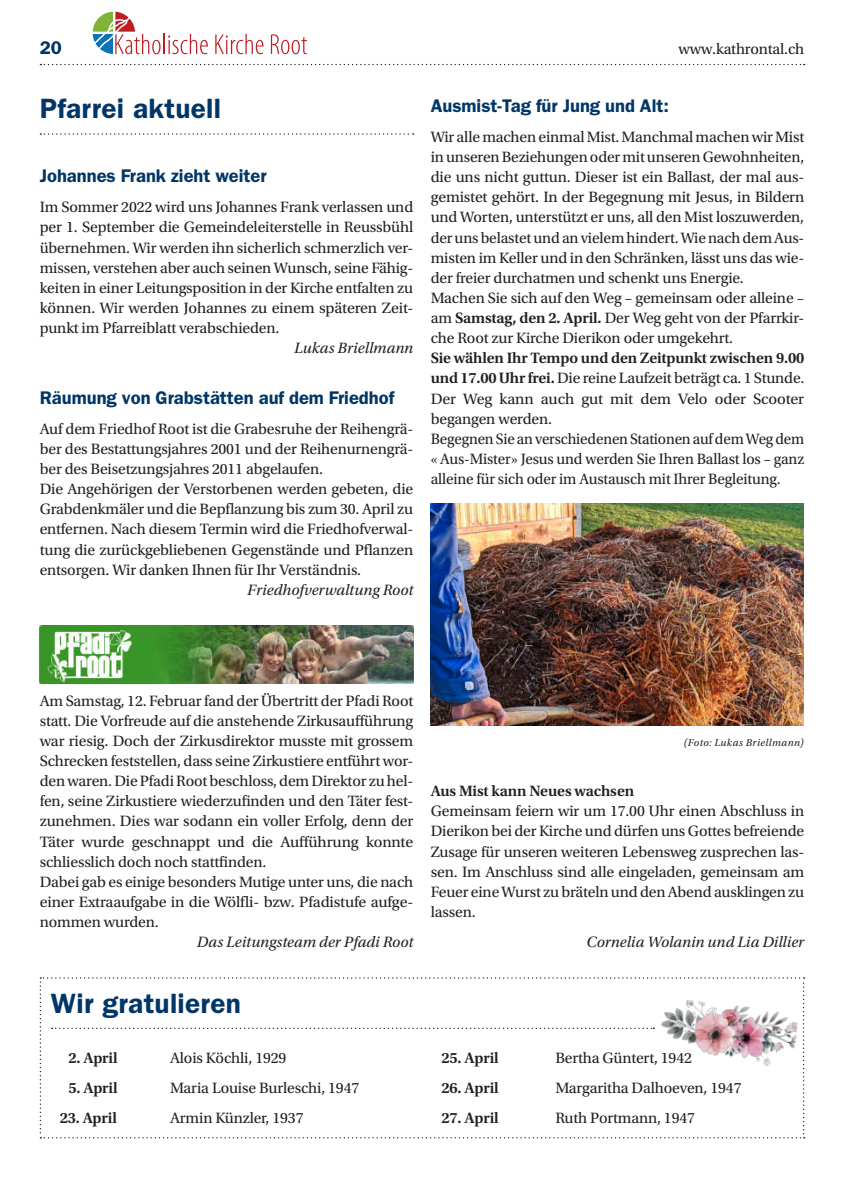
<style>
.page{position:relative;width:844px;height:1191px;background:#fff}
.page>*{position:absolute;margin:0;border:0;box-sizing:border-box;transform-origin:0 0}
.t1{font:600 28px "ITC Franklin Gothic Std";letter-spacing:.01em;color:#003667}
.t2{font:600 18.38px "ITC Franklin Gothic Std";color:#003667}
.t3{font:15.75px/20.1px "Utopia Std";letter-spacing:-.01em;color:#231f20}
.t4{font:italic 15.75px "Utopia Std";color:#231f20}
.t5{font:600 15.75px "Utopia Std";letter-spacing:-.01em;color:#231f20}
.t6{font:italic 10.5px "Utopia Std";letter-spacing:.04em;color:#231f20}
.s1{font-weight:600}
</style>
<div class="page">
<svg style="left:40px;top:64px;width:764px;height:1px"></svg>
<svg style="left:93px;top:12px;width:67px;height:42px"></svg>
<hr style="left:163px;top:34px;width:2px;height:20px;background:#be1e23">
<svg style="left:168px;top:34px;width:40px;height:20px"></svg>
<svg style="left:215px;top:34px;width:48px;height:20px"></svg>
<svg style="left:271px;top:34px;width:36px;height:20px"></svg>
<svg style="left:40px;top:977px;width:764px;height:161px"></svg>
<img style="left:658px;top:997px;width:140px;height:72px">
<img style="left:430px;top:503px;width:373px;height:222px">
<svg style="left:40px;top:133px;width:373px;height:2px"></svg>
<img style="left:40px;top:625px;width:373px;height:58px">
<p class="t2" style="left:40px;top:37px;width:24px">20</p>
<p class="t3" style="left:678px;top:39px;width:127px">www.kathrontal.ch</p>
<h1 class="t1" style="left:40px;top:92px;width:183px">Pfarrei aktuell</h1>
<p class="t2" style="left:40px;top:165px;width:228px">Johannes Frank zieht weiter</p>
<p class="t3" style="left:40px;top:197px;width:375px;text-align:justify">Im Sommer 2022 wird uns Johannes Frank verlassen und per 1. September die Gemeindeleiterstelle in Reussbühl übernehmen. Wir werden ihn sicherlich schmerzlich ver&shy;missen, verstehen aber auch seinen Wunsch, seine Fähig&shy;keiten in einer Leitungsposition in der Kirche entfalten zu können. Wir werden Johannes zu einem späteren Zeit&shy;punkt im Pfarreiblatt verabschieden.</p>
<p class="t4" style="left:294px;top:339px;width:120px">Lukas Briellmann</p>
<p class="t2" style="left:40px;top:386px;width:356px">Räumung von Grabstätten auf dem Friedhof</p>
<p class="t3" style="left:40px;top:419px;width:375px">Auf dem Friedhof Root ist die Grabesruhe der Reihengrä&shy;ber des Bestattungsjahres 2001 und der Reihenurnengrä&shy;ber des Beisetzungsjahres 2011 abgelaufen.<br>Die Angehörigen der Verstorbenen werden gebeten, die Grabdenkmäler und die Bepflanzung bis zum 30. April zu entfernen. Nach diesem Termin wird die Friedhofverwal&shy;tung die zurückgebliebenen Gegenstände und Pflanzen entsorgen. Wir danken Ihnen für Ihr Verständnis.</p>
<p class="t4" style="left:247px;top:581px;width:167px">Friedhofverwaltung Root</p>
<p class="t2" style="left:430px;top:94px;width:240px">Ausmist-Tag für Jung und Alt:</p>
<p class="t3" style="left:430px;top:127px;width:375px">Wir alle machen einmal Mist. Manchmal machen wir Mist in unseren Beziehungen oder mit unseren Gewohnheiten, die uns nicht guttun. Dieser ist ein Ballast, der mal aus&shy;gemistet gehört. In der Begegnung mit Jesus, in Bildern und Worten, unterstützt er uns, all den Mist loszuwerden, der uns belastet und an vielem hindert. Wie nach dem Aus&shy;misten im Keller und in den Schränken, lässt uns das wie&shy;der freier durchatmen und schenkt uns Energie.<br>Machen Sie sich auf den Weg – gemeinsam oder alleine – am <span class="s1">Samstag, den 2. April.</span> Der Weg geht von der Pfarrkir&shy;che Root zur Kirche Dierikon oder umgekehrt.</p>
<p class="t3" style="left:430px;top:348px;width:375px"><span class="s1">Sie wählen Ihr Tempo und den Zeitpunkt zwischen 9.00 und 17.00 Uhr frei.</span> Die reine Laufzeit beträgt ca. 1 Stunde.<br>Der Weg kann auch gut mit dem Velo oder Scooter begangen werden.<br>Begegnen Sie an verschiedenen Stationen auf dem Weg dem « Aus-Mister» Jesus und werden Sie Ihren Ballast los – ganz alleine für sich oder im Austausch mit Ihrer Begleitung.</p>
<p class="t3" style="left:40px;top:690px;width:375px">Am Samstag, 12. Februar fand der Übertritt der Pfadi Root statt. Die Vorfreude auf die anstehende Zirkusaufführung war riesig. Doch der Zirkusdirektor musste mit grossem Schrecken feststellen, dass seine Zirkustiere entführt wor&shy;den waren. Die Pfadi Root beschloss, dem Direktor zu hel&shy;fen, seine Zirkustiere wiederzufinden und den Täter fest&shy;zunehmen. Dies war sodann ein voller Erfolg, denn der Täter wurde geschnappt und die Aufführung konnte schliesslich doch noch stattfinden.<br>Dabei gab es einige besonders Mutige unter uns, die nach einer Extraaufgabe in die Wölfli- bzw. Pfadistufe aufge&shy;nommen wurden.</p>
<p class="t4" style="left:197px;top:933px;width:218px">Das Leitungsteam der Pfadi Root</p>
<p class="t6" style="left:683px;top:736px;width:121px">(Foto: Lukas Briellmann)</p>
<p class="t5" style="left:430px;top:782px;width:205px">Aus Mist kann Neues wachsen</p>
<p class="t3" style="left:430px;top:801px;width:375px;text-align:justify">Gemeinsam feiern wir um 17.00 Uhr einen Abschluss in Dierikon bei der Kirche und dürfen uns Gottes befreiende Zusage für unseren weiteren Lebensweg zusprechen las&shy;sen. Im Anschluss sind alle eingeladen, gemeinsam am Feuer eine Wurst zu bräteln und den Abend ausklingen zu lassen.</p>
<p class="t4" style="left:586px;top:933px;width:219px">Cornelia Wolanin und Lia Dillier</p>
<h1 class="t1" style="left:51px;top:986px;width:191px">Wir gratulieren</h1>
<p class="t5" style="left:68px;top:1049px;width:51px">2. April</p>
<p class="t3" style="left:170px;top:1048px;width:118px">Alois Köchli, 1929</p>
<p class="t5" style="left:441px;top:1049px;width:59px">25. April</p>
<p class="t3" style="left:555px;top:1048px;width:138px">Bertha Güntert, 1942</p>
<p class="t5" style="left:68px;top:1078px;width:51px">5. April</p>
<p class="t3" style="left:170px;top:1077px;width:191px">Maria Louise Burleschi, 1947</p>
<p class="t5" style="left:441px;top:1078px;width:59px">26. April</p>
<p class="t3" style="left:555px;top:1077px;width:188px">Margaritha Dalhoeven, 1947</p>
<p class="t5" style="left:60px;top:1108px;width:59px">23. April</p>
<p class="t3" style="left:170px;top:1107px;width:135px">Armin Künzler, 1937</p>
<p class="t5" style="left:441px;top:1108px;width:59px">27. April</p>
<p class="t3" style="left:555px;top:1107px;width:141px">Ruth Portmann, 1947</p>
</div>
